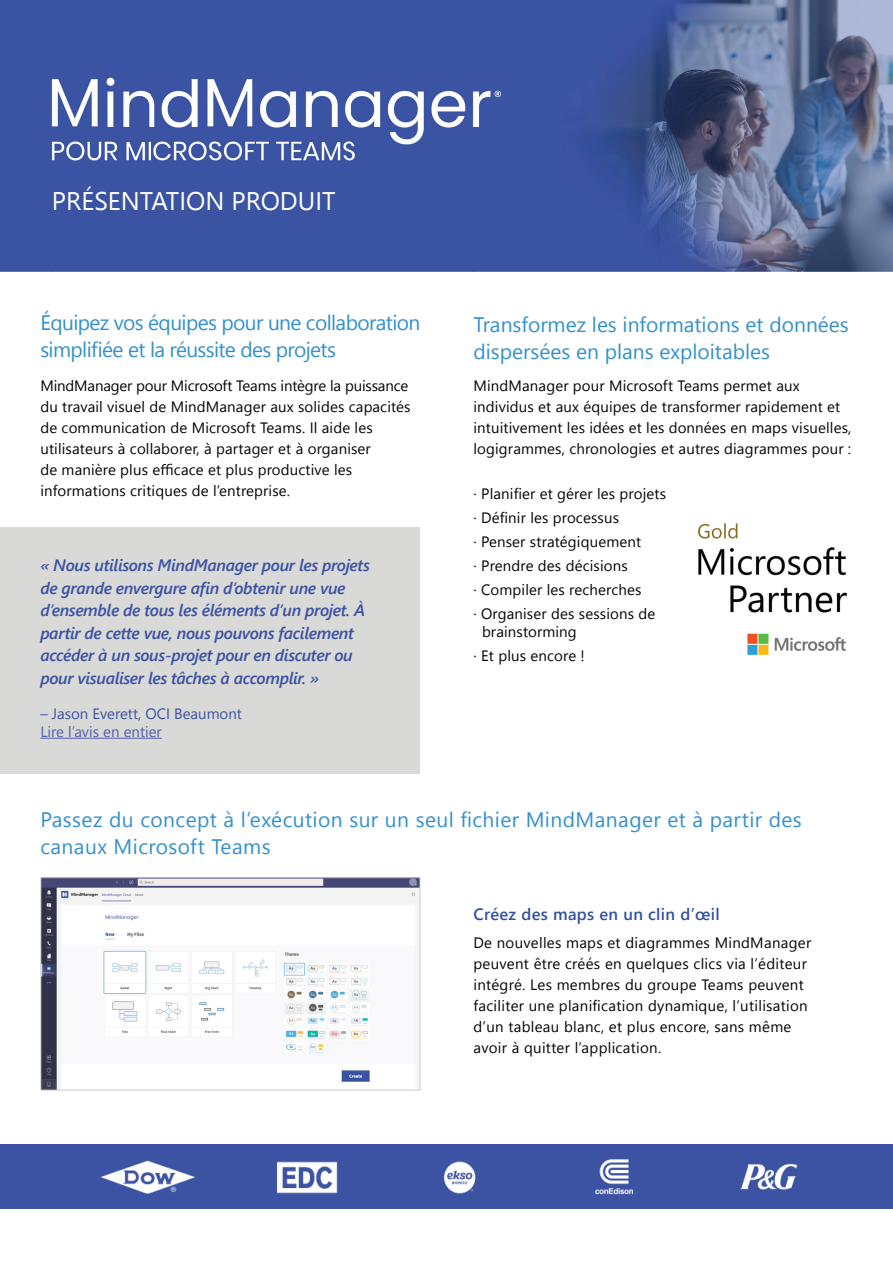
<style>
.page{position:relative;width:893px;height:1263px;background:#fff}
.page>*{position:absolute;margin:0;border:0;box-sizing:border-box;transform-origin:0 0}
.t1{font:25.5px "Segoe UI";color:#fff}
.t2{font:21px/27px "Segoe UI";letter-spacing:.02em;color:#3490ce}
.t3{font:21px/27px "Segoe UI";letter-spacing:-.03em;color:#3490ce}
.t4{font:21px/27px "Segoe UI";color:#3490ce}
.t5{font:italic 600 16.5px/22.5px "Segoe UI";letter-spacing:-.02em;color:#3c53a3}
.t6{font:600 16.5px "Segoe UI";letter-spacing:.02em;color:#34519e}
.t7{font:15px/21px "Segoe UI";letter-spacing:.01em;color:#040503}
.t8{font:15px "Segoe UI";color:#3c53a3}
.t9{font:15px "Segoe UI";color:#535fab}
</style>
<div class="page">
<img style="left:0;top:0;width:893px;height:90px">
<div style="left:0;top:90px;width:52px;height:182px;background:#3b53a3"></div>
<img style="left:473px;top:90px;width:420px;height:182px">
<div style="left:52px;top:161px;width:421px;height:111px;background:#3b53a3"></div>
<div style="left:0;top:1145px;width:893px;height:64px;background:#3c53a3"></div>
<img style="left:101px;top:1159px;width:697px;height:36px">
<img style="left:52px;top:77px;width:449px;height:84px">
<img style="left:698px;top:523px;width:149px;height:131px">
<img style="left:42px;top:879px;width:376px;height:209px">
<div style="left:40px;top:877px;width:380px;height:213px;border:1px solid #cbcbcb"></div>
<div style="left:0;top:528px;width:419px;height:246px;background:#d9d9d8"></div>
<hr style="left:40px;top:738px;width:122px;height:1px;background:#535fab">
<h1 class="t1" style="left:52px;top:181px;width:285px">PRÉSENTATION PRODUIT</h1>
<h2 class="t3" style="left:40px;top:309px;width:381px">Équipez vos équipes pour une collaboration simplifiée et la réussite des projets</h2>
<h2 class="t4" style="left:473px;top:310px;width:377px">Transformez les informations et données dispersées en plans exploitables</h2>
<p class="t7" style="left:40px;top:375px;width:372px">MindManager pour Microsoft Teams intègre la puissance du travail visuel de MindManager aux solides capacités de communication de Microsoft Teams. Il aide les utilisateurs à collaborer, à partager et à organiser<br>de manière plus efficace et plus productive les informations critiques de l’entreprise.</p>
<p class="t5" style="left:40px;top:553px;width:331px">« Nous utilisons MindManager pour les projets de grande envergure afin d’obtenir une vue d’ensemble de tous les éléments d’un projet. À partir de cette vue, nous pouvons facilement accéder à un sous-projet pour en discuter ou pour visualiser les tâches à accomplir. »</p>
<p class="t8" style="left:40px;top:701px;width:203px">– Jason Everett, OCI Beaumont</p>
<p class="t9" style="left:40px;top:719px;width:123px">Lire l’avis en entier</p>
<p class="t7" style="left:473px;top:375px;width:379px">MindManager pour Microsoft Teams permet aux individus et aux équipes de transformer rapidement et intuitivement les idées et les données en maps visuelles, logigrammes, chronologies et autres diagrammes pour :</p>
<p class="t7" style="left:473px;top:481px;width:194px;line-height:24px">· Planifier et gérer les projets · Définir les processus<br>· Penser stratégiquement<br>· Prendre des décisions<br>· Compiler les recherches<br>· Organiser des sessions de</p>
<p class="t7" style="left:473px;top:619px;width:113px;line-height:24px;text-align:center">brainstorming<br>· Et plus encore !</p>
<h2 class="t2" style="left:40px;top:805px;width:763px">Passez du concept à l’exécution sur un seul fichier MindManager et à partir des canaux Microsoft Teams</h2>
<p class="t6" style="left:473px;top:898px;width:248px">Créez des maps en un clin d’œil</p>
<p class="t7" style="left:473px;top:932px;width:339px">De nouvelles maps et diagrammes MindManager peuvent être créés en quelques clics via l’éditeur intégré. Les membres du groupe Teams peuvent faciliter une planification dynamique, l’utilisation d’un tableau blanc, et plus encore, sans même avoir à quitter l’application.</p>
</div>
